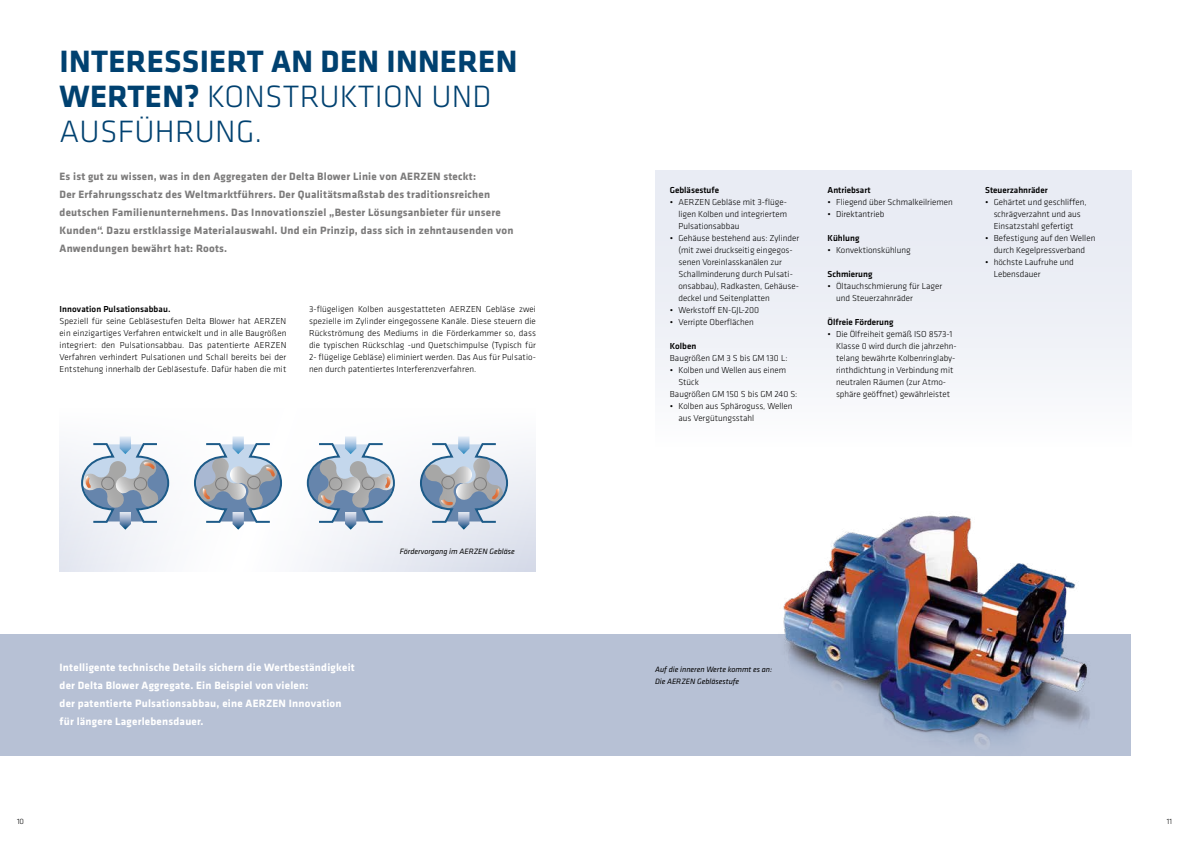
<style>
.page{position:relative;width:1191px;height:842px;background:#fff}
.page>*{position:absolute;margin:0;border:0;box-sizing:border-box;transform-origin:0 0}
.t1{font:700 32px/35px "Klavika";letter-spacing:.01em;color:#004170}
.t2{font:700 11px/18px "Klavika";letter-spacing:.02em;color:#7c7b7b}
.t3{font:700 11px/18px "Klavika";letter-spacing:.02em;color:#fff}
.t4{font:300 9px/12px "Klavika";color:#000}
.t5{font:500 9px "Klavika";color:#000}
.t6{font:italic 8px/12px "Klavika";color:#000}
.t7{font:300 8px "Klavika";color:#000}
.s1{font-weight:300}
</style>
<div class="page">
<svg style="left:60px;top:450px;width:476px;height:122px"></svg>
<div style="left:655px;top:170px;width:476px;height:276px;background:#e9ecf4"></div>
<div style="left:0;top:634px;width:1131px;height:122px;background:#b7c1d5"></div>
<svg style="left:193px;top:436px;width:92px;height:94px"></svg>
<svg style="left:80px;top:436px;width:91px;height:94px"></svg>
<svg style="left:417px;top:436px;width:92px;height:94px"></svg>
<svg style="left:304px;top:436px;width:92px;height:94px"></svg>
<img style="left:783px;top:515px;width:307px;height:230px">
<h1 class="t1" style="left:60px;top:43px;width:459px">INTERESSIERT AN DEN INNEREN<br>WERTEN? <span class="s1">KONSTRUKTION UND<br>AUSFÜHRUNG.</span></h1>
<p class="t2" style="left:60px;top:167px;width:455px">Es ist gut zu wissen, was in den Aggregaten der Delta Blower Linie von AERZEN steckt:<br>Der Erfahrungsschatz des Weltmarktführers. Der Qualitätsmaßstab des traditionsreichen deutschen Familienunternehmens. Das Innovationsziel „Bester Lösungsanbieter für unsere Kunden“. Dazu erstklassige Materialauswahl. Und ein Prinzip, dass sich in zehntausenden von Anwendungen bewährt hat: Roots.</p>
<p class="t5" style="left:60px;top:303px;width:112px">Innovation Pulsationsabbau.</p>
<p class="t4" style="left:60px;top:315px;width:228px;text-align:justify">Speziell für seine Gebläsestufen Delta Blower hat AERZEN ein einzigartiges Verfahren entwickelt und in alle Baugrößen integriert: den Pulsationsabbau. Das patentierte AERZEN Verfahren verhindert Pulsationen und Schall bereits bei der Entstehung innerhalb der Gebläsestufe. Dafür haben die mit</p>
<p class="t4" style="left:309px;top:303px;width:228px;text-align:justify">3-flügeligen Kolben ausgestatteten AERZEN Gebläse zwei spezielle im Zylinder eingegossene Kanäle. Diese steuern die Rückströmung des Mediums in die Förderkammer so, dass die typischen Rückschlag -und Quetschimpulse (Typisch für 2- flügelige Gebläse) eliminiert werden. Das Aus für Pulsatio&shy;nen durch patentiertes Interferenzverfahren.</p>
<p class="t5" style="left:670px;top:184px;width:51px">Gebläsestufe</p>
<p class="t4" style="left:678px;top:196px;width:110px;text-align:justify;text-indent:-9px">• AERZEN Gebläse mit 3-flüge&shy;ligen Kolben und integriertem Pulsationsabbau</p>
<p class="t4" style="left:678px;top:232px;width:122px;text-indent:-9px">• Gehäuse bestehend aus: Zylinder (mit zwei druckseitig eingegos&shy;senen Voreinlasskanälen zur<br>Schallminderung durch Pulsati&shy;onsabbau), Radkasten, Gehäuse&shy;deckel und Seitenplatten</p>
<p class="t4" style="left:670px;top:304px;width:91px">• Werkstoff EN-GJL-200</p>
<p class="t4" style="left:670px;top:316px;width:85px">• Verripte Oberflächen</p>
<p class="t5" style="left:670px;top:340px;width:28px">Kolben</p>
<p class="t4" style="left:670px;top:352px;width:119px">Baugrößen GM 3 S bis GM 130 L:</p>
<p class="t4" style="left:670px;top:364px;width:118px">• Kolben und Wellen aus einem</p>
<p class="t4" style="left:678px;top:376px;width:22px">Stück</p>
<p class="t4" style="left:670px;top:388px;width:129px">Baugrößen GM 150 S bis GM 240 S:</p>
<p class="t4" style="left:678px;top:400px;width:116px;text-indent:-9px">• Kolben aus Sphäroguss, Wellen aus Vergütungsstahl</p>
<p class="t5" style="left:827px;top:184px;width:45px">Antriebsart</p>
<p class="t4" style="left:827px;top:196px;width:127px">• Fliegend über Schmalkeilriemen</p>
<p class="t4" style="left:827px;top:208px;width:58px">• Direktantrieb</p>
<p class="t5" style="left:827px;top:232px;width:33px">Kühlung</p>
<p class="t4" style="left:827px;top:244px;width:85px">• Konvektionskühlung</p>
<p class="t5" style="left:827px;top:268px;width:46px">Schmierung</p>
<p class="t4" style="left:836px;top:280px;width:108px;text-indent:-9px">• Öltauchschmierung für Lager und Steuerzahnräder</p>
<p class="t5" style="left:827px;top:316px;width:67px">Ölfreie Förderung</p>
<p class="t4" style="left:836px;top:328px;width:122px;text-indent:-9px">• Die Ölfreiheit gemäß ISO 8573-1<br>Klasse 0 wird durch die jahrzehn&shy;telang bewährte Kolbenringlaby&shy;rinthdichtung in Verbindung mit neutralen Räumen (zur Atmo&shy;sphäre geöffnet) gewährleistet</p>
<p class="t5" style="left:985px;top:184px;width:64px">Steuerzahnräder</p>
<p class="t4" style="left:985px;top:196px;width:103px;text-align:center">• Gehärtet und geschliffen, schrägverzahnt und aus<br>Einsatzstahl gefertigt</p>
<p class="t4" style="left:985px;top:232px;width:112px;text-align:center">• Befestigung auf den Wellen durch Kegelpressverband</p>
<p class="t4" style="left:993px;top:256px;width:82px;text-indent:-9px">• höchste Laufruhe und<br>Lebensdauer</p>
<p class="t6" style="left:400px;top:545px;width:117px">Fördervorgang im AERZEN Gebläse</p>
<p class="t3" style="left:60px;top:658px;width:297px">Intelligente technische Details sichern die Wertbeständigkeit der Delta Blower Aggregate. Ein Beispiel von vielen:<br>der patentierte Pulsationsabbau, eine AERZEN Innovation für längere Lagerlebensdauer.</p>
<p class="t6" style="left:655px;top:663px;width:119px">Auf die inneren Werte kommt es an:<br>Die AERZEN Gebläsestufe</p>
<p class="t7" style="left:17px;top:816px;width:9px">10</p>
<p class="t7" style="left:1166px;top:816px;width:7px">11</p>
</div>
